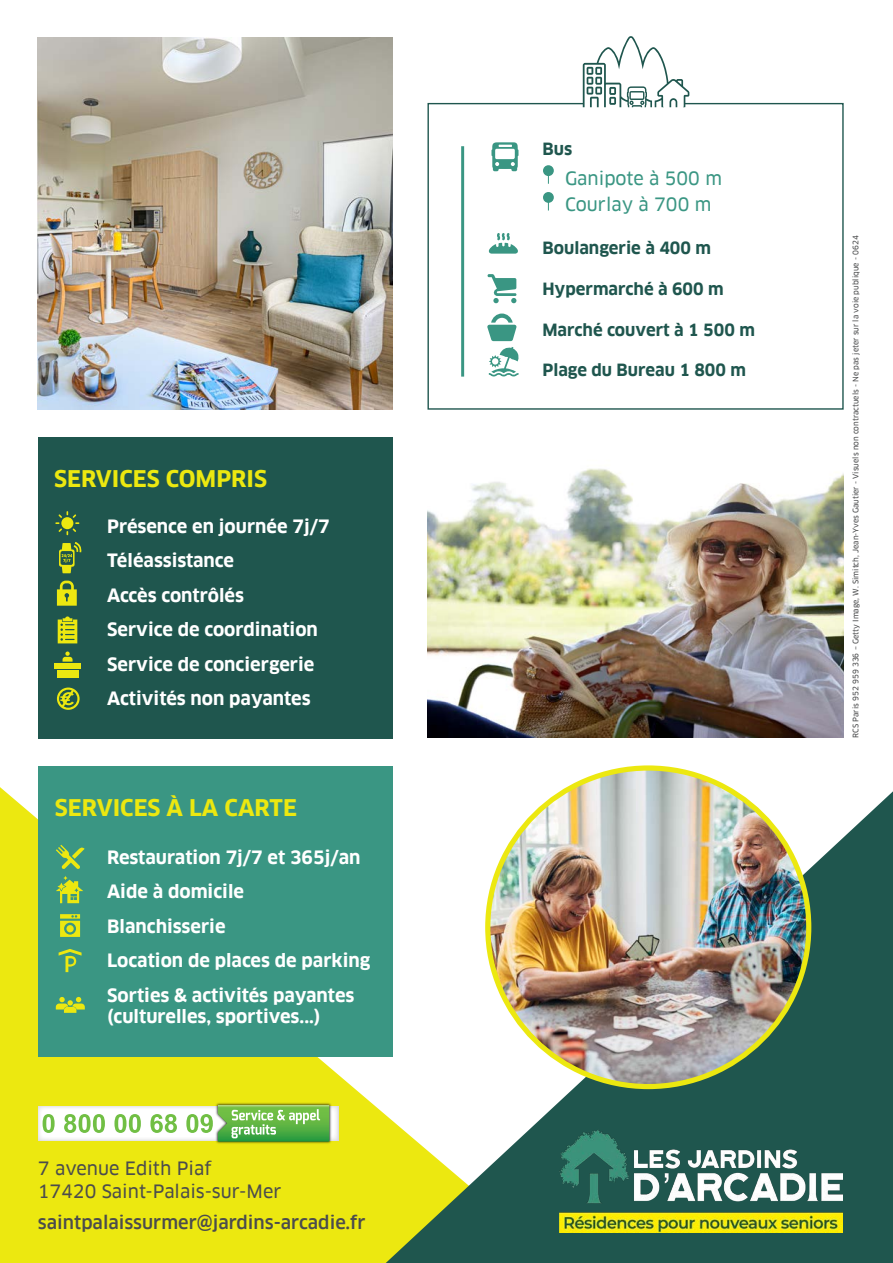
<style>
.page{position:relative;width:893px;height:1263px;background:#fff}
.page>*{position:absolute;margin:0;border:0;box-sizing:border-box;transform-origin:0 0}
.t1{font:700 22.5px "Clan Offc";color:#ece810}
.t2{font:700 18px "Clan Offc";color:#fff}
.t3{font:18px "Clan Offc News";color:#4b4c4d}
.t4{font:500 18px "Clan Offc";color:#4b4c4d}
.t5{font:18px "Clan Offc News";color:#3a9683}
.t6{font:700 16.5px "Clan Offc";color:#1f564e}
.t7{font:7.5px "Clan Offc News";color:#4b4c4d}
</style>
<div class="page">
<div style="left:0;top:787px;width:386px;height:476px;background:#ece810"></div>
<svg style="left:427px;top:102px;width:417px;height:308px"></svg>
<svg style="left:583px;top:36px;width:106px;height:71px"></svg>
<svg style="left:386px;top:791px;width:507px;height:472px;fill:#1f564e"></svg>
<img style="left:488px;top:769px;width:321px;height:317px">
<img style="left:559px;top:1130px;width:283px;height:102px">
<img style="left:38px;top:38px;width:355px;height:372px">
<div style="left:38px;top:437px;width:355px;height:302px;background:#1f564e"></div>
<svg style="left:59px;top:542px;width:23px;height:31px"></svg>
<svg style="left:63px;top:651px;width:10px;height:11px"></svg>
<div style="left:54px;top:663px;width:27px;height:5px;background:#ece810"></div>
<div style="left:57px;top:670px;width:22px;height:8px;background:#ece810"></div>
<svg style="left:58px;top:616px;width:19px;height:27px"></svg>
<svg style="left:57px;top:581px;width:20px;height:25px"></svg>
<svg style="left:57px;top:687px;width:23px;height:23px"></svg>
<img style="left:427px;top:468px;width:417px;height:270px">
<hr style="left:461px;top:146px;width:3px;height:231px;background:#3a9683">
<div style="left:38px;top:766px;width:355px;height:290px;background:#3a9683"></div>
<svg style="left:56px;top:845px;width:29px;height:24px"></svg>
<div style="left:60px;top:914px;width:20px;height:5px;background:#d0db22"></div>
<svg style="left:60px;top:915px;width:20px;height:22px"></svg>
<div style="left:66px;top:925px;width:8px;height:7px;background:#ece810;border-radius:50%"></div>
<svg style="left:56px;top:997px;width:29px;height:16px"></svg>
<svg style="left:56px;top:876px;width:27px;height:27px"></svg>
<svg style="left:59px;top:949px;width:23px;height:23px"></svg>
<svg style="left:55px;top:511px;width:24px;height:24px"></svg>
<svg style="left:489px;top:233px;width:29px;height:21px"></svg>
<svg style="left:491px;top:142px;width:27px;height:29px"></svg>
<svg style="left:487px;top:274px;width:30px;height:29px"></svg>
<div style="left:544px;top:166px;width:9px;height:9px;background:#3a9683;border-radius:50%"></div>
<div style="left:543px;top:165px;width:11px;height:11px;border:2px solid #3a9683;border-radius:50%"></div>
<div style="left:544px;top:193px;width:9px;height:9px;background:#3a9683;border-radius:50%"></div>
<div style="left:543px;top:192px;width:11px;height:11px;border:2px solid #3a9683;border-radius:50%"></div>
<svg style="left:489px;top:347px;width:30px;height:30px"></svg>
<svg style="left:487px;top:314px;width:30px;height:27px"></svg>
<svg style="left:38px;top:1106px;width:300px;height:35px"></svg>
<svg style="left:43px;top:1114px;width:12px;height:19px"></svg>
<svg style="left:64px;top:1114px;width:41px;height:19px"></svg>
<svg style="left:114px;top:1114px;width:27px;height:19px"></svg>
<svg style="left:150px;top:1114px;width:27px;height:19px"></svg>
<img style="left:215px;top:1101px;width:118px;height:44px">
<svg style="left:186px;top:1105px;width:143px;height:36px"></svg>
<p class="t1" style="left:54px;top:466px;width:215px">SERVICES COMPRIS</p>
<p class="t2" style="left:107px;top:516px;width:224px">Présence en journée 7j/7</p>
<p class="t2" style="left:107px;top:551px;width:129px">Téléassistance</p>
<p class="t2" style="left:107px;top:585px;width:138px">Accès contrôlés</p>
<p class="t2" style="left:107px;top:620px;width:212px">Service de coordination</p>
<p class="t2" style="left:107px;top:654px;width:209px">Service de conciergerie</p>
<p class="t2" style="left:107px;top:689px;width:205px">Activités non payantes</p>
<p class="t1" style="left:55px;top:795px;width:244px">SERVICES À LA CARTE</p>
<p class="t2" style="left:107px;top:847px;width:255px">Restauration 7j/7 et 365j/an</p>
<p class="t2" style="left:107px;top:882px;width:138px">Aide à domicile</p>
<p class="t2" style="left:107px;top:916px;width:120px">Blanchisserie</p>
<p class="t2" style="left:107px;top:951px;width:265px">Location de places de parking</p>
<p class="t2" style="left:107px;top:985px;width:249px">Sorties &amp; activités payantes</p>
<p class="t2" style="left:107px;top:1007px;width:215px">(culturelles, sportives...)</p>
<p class="t3" style="left:38px;top:1159px;width:175px">7 avenue Edith Piaf</p>
<p class="t3" style="left:38px;top:1181px;width:245px">17420 Saint-Palais-sur-Mer</p>
<p class="t4" style="left:38px;top:1213px;width:329px">saintpalaissurmer@jardins-arcadie.fr</p>
<p class="t6" style="left:542px;top:140px;width:31px">Bus</p>
<p class="t5" style="left:565px;top:168px;width:158px">Ganipote à 500 m</p>
<p class="t5" style="left:565px;top:195px;width:148px">Courlay à 700 m</p>
<p class="t6" style="left:542px;top:239px;width:170px">Boulangerie à 400 m</p>
<p class="t6" style="left:542px;top:280px;width:183px">Hypermarché à 600 m</p>
<p class="t6" style="left:542px;top:321px;width:214px">Marché couvert à 1 500 m</p>
<p class="t6" style="left:542px;top:361px;width:205px">Plage du Bureau 1 800 m</p>
<p class="t7" style="left:851px;top:738px;width:504px;rotate:-90deg">RCS Paris 952 959 336 – Getty Image, W. Simitch, Jean-Yves Gautier - Visuels non contractuels - Ne pas jeter sur la voie publique - 0624</p>
</div>
